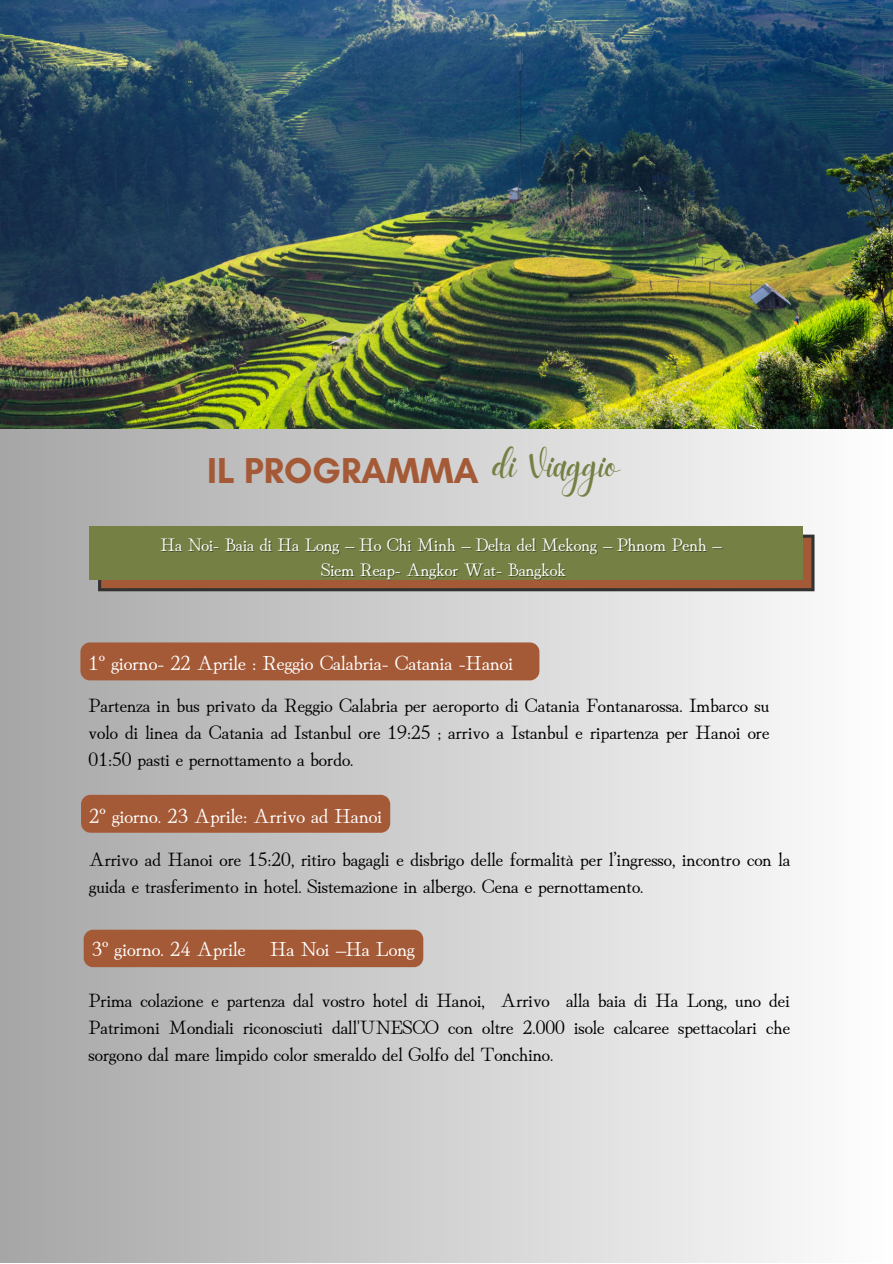
<style>
.page{position:relative;width:893px;height:1264px;background:#fff}
.page>*{position:absolute;margin:0;border:0;box-sizing:border-box;transform-origin:0 0}
.t1{font:40.5px "Daydream";letter-spacing:-.02em;color:#748044}
.t2{font:700 36.6px "Glacial Indifference";color:#a55a37}
.t3{font:20.55px "Hina Mincho";color:#fff}
.t4{font:19.5px/27px "Hina Mincho";color:#000;text-align:justify}
.t5{font:18.3px "Hina Mincho";color:#fff}
</style>
<div class="page">
<div style="left:0;top:0;width:892px;height:1262px;background:linear-gradient(to right,#a5a5a5,#fefefe)"></div>
<img style="left:0;top:0;width:892px;height:428px">
<svg style="left:98px;top:534px;width:716px;height:57px;background:#855437"></svg>
<div style="left:89px;top:526px;width:713px;height:53px;background:#748044"></div>
<div style="left:80px;top:642px;width:459px;height:38px;background:#a55a37;border-radius:9px"></div>
<div style="left:81px;top:794px;width:309px;height:38px;background:#a55a37"></div>
<div style="left:84px;top:929px;width:339px;height:38px;background:#a55a37;border-radius:9px"></div>
<p class="t2" style="left:207px;top:448px;width:273px">IL PROGRAMMA</p>
<p class="t1" style="left:492px;top:442px;width:129px">di Viaggio</p>
<p class="t5" style="left:160px;top:530px;width:562px">Ha Noi- Baia di Ha Long – Ho Chi Minh – Delta del Mekong – Phnom Penh –</p>
<p class="t5" style="left:321px;top:555px;width:246px">Siem Reap- Angkor Wat- Bangkok</p>
<p class="t3" style="left:89px;top:646px;width:426px">1° giorno- 22 Aprile : Reggio Calabria- Catania -Hanoi</p>
<p class="t4" style="left:89px;top:689px;width:682px">Partenza in bus privato da Reggio Calabria per aeroporto di Catania Fontanarossa. Imbarco su volo di linea da Catania ad Istanbul ore 19:25 ; arrivo a Istanbul e ripartenza per Hanoi ore 01:50 pasti e pernottamento a bordo.</p>
<p class="t3" style="left:89px;top:798px;width:294px">2° giorno. 23 Aprile: Arrivo ad Hanoi</p>
<p class="t4" style="left:89px;top:844px;width:702px">Arrivo ad Hanoi ore 15:20, ritiro bagagli e disbrigo delle formalità per l’ingresso, incontro con la guida e trasferimento in hotel. Sistemazione in albergo. Cena e pernottamento.</p>
<p class="t3" style="left:92px;top:932px;width:324px">3° giorno. 24 Aprile Ha Noi –Ha Long</p>
<p class="t4" style="left:89px;top:985px;width:703px">Prima colazione e partenza dal vostro hotel di Hanoi, Arrivo alla baia di Ha Long, uno dei Patrimoni Mondiali riconosciuti dall'UNESCO con oltre 2.000 isole calcaree spettacolari che sorgono dal mare limpido color smeraldo del Golfo del Tonchino.</p>
</div>
